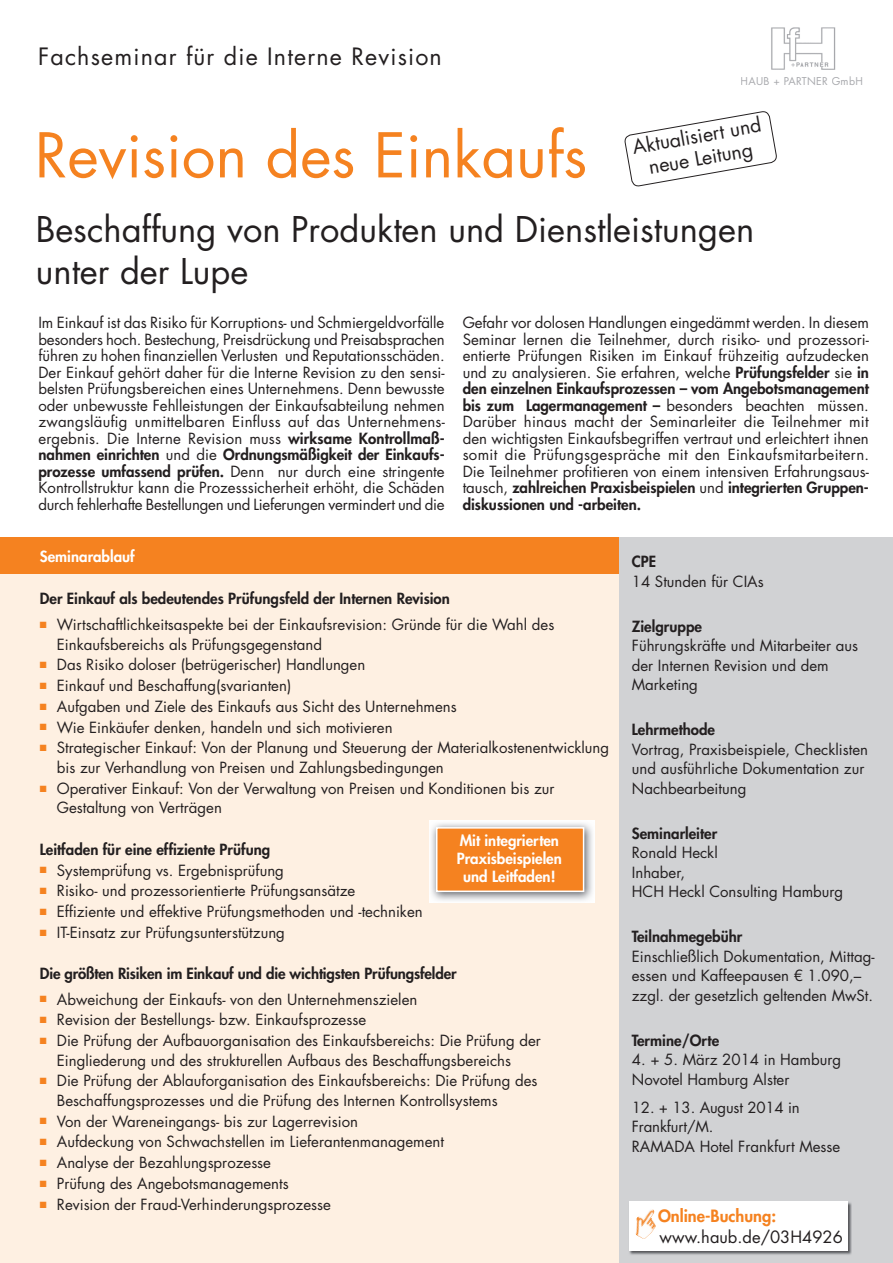
<style>
.page{position:relative;width:893px;height:1263px;background:#fff}
.page>*{position:absolute;margin:0;border:0;box-sizing:border-box;transform-origin:0 0}
.t1{font:60px "Futura Std";color:#f58220}
.t2{font:34.5px/41.4px "Futura Std";color:#231f20}
.t3{font:23.25px "Futura Std";letter-spacing:.05em;color:#231f20}
.t4{font:19.5px/22.5px "Futura Std";color:#231f20;text-align:center}
.t5{font:16.5px "Futura Std";color:#231f20}
.t6{font:800 16.5px "Futura Std";color:#f58220}
.t7{font:15px/16.5px "Futura Std";color:#231f20}
.t8{font:800 15px "Futura Std";color:#231f20}
.t9{font:800 15px/18px "Futura Std";color:#fff;text-align:center}
.t10{font:10.5px "Futura Std";letter-spacing:.03em;color:#a8a9ad}
.s1{font-weight:800}
.s2{color:#f58220}
</style>
<div class="page">
<img style="left:771px;top:27px;width:65px;height:43px">
<div style="left:0;top:573px;width:628px;height:690px;background:#fef0e2"></div>
<div style="left:0;top:537px;width:634px;height:37px;background:#f58220"></div>
<div style="left:619px;top:537px;width:274px;height:726px;background:#d1d2d4"></div>
<img style="left:429px;top:820px;width:166px;height:82px">
<div style="left:436px;top:827px;width:148px;height:65px;background:#f58220;border:2px solid #fff"></div>
<svg style="left:624px;top:111px;width:153px;height:76px"></svg>
<img style="left:629px;top:1202px;width:223px;height:53px">
<div style="left:629px;top:1202px;width:218px;height:49px;background:#fff"></div>
<img style="left:635px;top:1210px;width:16px;height:27px">
<h3 class="t3" style="left:38px;top:41px;width:405px">Fachseminar für die Interne Revision</h3>
<h1 class="t1" style="left:35px;top:117px;width:554px">Revision des Einkaufs</h1>
<p class="t10" style="left:740px;top:75px;width:124px">HAUB + PARTNER GmbH</p>
<h3 class="t4" style="left:631px;top:136px;width:132px;rotate:-10deg">Aktualisiert und neue Leitung</h3>
<h2 class="t2" style="left:36px;top:209px;width:720px">Beschaffung von Produkten und Dienstleistungen unter der Lupe</h2>
<p class="t7" style="left:38px;top:315px;width:408px;text-align:justify">Im Einkauf ist das Risiko für Korruptions- und Schmiergeldvorfälle besonders hoch. Bestechung, Preisdrückung und Preisabsprachen führen zu hohen finanziellen Verlusten und Reputationsschäden.<br>Der Einkauf gehört daher für die Interne Revision zu den sensi&shy;belsten Prüfungsbereichen eines Unternehmens. Denn bewusste oder unbewusste Fehlleistungen der Einkaufsabteilung nehmen zwangsläufig unmittelbaren Einfluss auf das Unternehmens&shy;ergebnis. Die Interne Revision muss <span class="s1">wirksame Kontrollmaß&shy;nahmen einrichten</span> und die <span class="s1">Ordnungsmäßigkeit der einkaufs&shy;prozesse umfassend prüfen.</span> Denn nur durch eine stringente Kontrollstruktur kann die Prozesssicherheit erhöht, die Schäden durch fehlerhafte Bestellungen und Lieferungen vermindert und die</p>
<p class="t7" style="left:463px;top:315px;width:408px;text-align:justify">Gefahr vor dolosen Handlungen eingedämmt werden. In diesem Seminar lernen die Teilnehmer, durch risiko- und prozessori&shy;entierte Prüfungen Risiken im Einkauf frühzeitig aufzudecken und zu analysieren. Sie erfahren, welche <span class="s1">Prüfungsfelder</span> sie <span class="s1">in den einzelnen einkaufsprozessen – vom Angebotsmanagement bis zum Lagermanagement –</span> besonders beachten müssen.<br>Darüber hinaus macht der Seminarleiter die Teilnehmer mit den wichtigsten Einkaufsbegriffen vertraut und erleichtert ihnen somit die Prüfungsgespräche mit den Einkaufsmitarbeitern.<br>Die Teilnehmer profitieren von einem intensiven Erfahrungsaus&shy;tausch, <span class="s1">zahlreichen Praxisbeispielen</span> und <span class="s1">integrierten Gruppen&shy;diskussionen und -arbeiten.</span></p>
<p class="t9" style="left:40px;top:547px;width:96px">Seminarablauf</p>
<p class="t8" style="left:40px;top:588px;width:412px">Der einkauf als bedeutendes Prüfungsfeld der Internen Revision</p>
<p class="t7" style="left:57px;top:615px;width:499px;line-height:19.5px;text-indent:-17px"><span class="s2">■</span> Wirtschaftlichkeitsaspekte bei der Einkaufsrevision: Gründe für die Wahl des<br>Einkaufsbereichs als Prüfungsgegenstand</p>
<p class="t7" style="left:40px;top:657px;width:327px"><span class="s2">■</span> Das Risiko doloser (betrügerischer) Handlungen</p>
<p class="t7" style="left:40px;top:677px;width:253px"><span class="s2">■</span> Einkauf und Beschaffung(svarianten)</p>
<p class="t7" style="left:40px;top:698px;width:418px"><span class="s2">■</span> Aufgaben und Ziele des Einkaufs aus Sicht des Unternehmens</p>
<p class="t7" style="left:40px;top:719px;width:354px"><span class="s2">■</span> Wie Einkäufer denken, handeln und sich motivieren</p>
<p class="t7" style="left:57px;top:738px;width:554px;line-height:19.5px;text-indent:-17px"><span class="s2">■</span> Strategischer Einkauf: Von der Planung und Steuerung der Materialkostenentwicklung bis zur Verhandlung von Preisen und Zahlungsbedingungen</p>
<p class="t7" style="left:57px;top:779px;width:499px;line-height:19.5px;text-indent:-17px"><span class="s2">■</span> Operativer Einkauf: Von der Verwaltung von Preisen und Konditionen bis zur<br>Gestaltung von Verträgen</p>
<p class="t8" style="left:40px;top:840px;width:232px">Leitfaden für eine effiziente Prüfung</p>
<p class="t7" style="left:40px;top:862px;width:246px"><span class="s2">■</span> Systemprüfung vs. Ergebnisprüfung</p>
<p class="t7" style="left:40px;top:883px;width:317px"><span class="s2">■</span> Risiko- und prozessorientierte Prüfungsansätze</p>
<p class="t7" style="left:40px;top:903px;width:384px"><span class="s2">■</span> Effiziente und effektive Prüfungsmethoden und -techniken</p>
<p class="t7" style="left:40px;top:924px;width:247px"><span class="s2">■</span> IT-Einsatz zur Prüfungsunterstützung</p>
<p class="t8" style="left:40px;top:964px;width:418px">Die größten Risiken im einkauf und die wichtigsten Prüfungsfelder</p>
<p class="t7" style="left:40px;top:991px;width:379px"><span class="s2">■</span> Abweichung der Einkaufs- von den Unternehmenszielen</p>
<p class="t7" style="left:40px;top:1012px;width:328px"><span class="s2">■</span> Revision der Bestellungs- bzw. Einkaufsprozesse</p>
<p class="t7" style="left:57px;top:1031px;width:486px;line-height:19.5px;text-indent:-17px"><span class="s2">■</span> Die Prüfung der Aufbauorganisation des Einkaufsbereichs: Die Prüfung der<br>Eingliederung und des strukturellen Aufbaus des Beschaffungsbereichs</p>
<p class="t7" style="left:57px;top:1071px;width:482px;line-height:19.5px;text-indent:-17px"><span class="s2">■</span> Die Prüfung der Ablauforganisation des Einkaufsbereichs: Die Prüfung des<br>Beschaffungsprozesses und die Prüfung des Internen Kontrollsystems</p>
<p class="t7" style="left:40px;top:1113px;width:320px"><span class="s2">■</span> Von der Wareneingangs- bis zur Lagerrevision</p>
<p class="t7" style="left:40px;top:1134px;width:406px"><span class="s2">■</span> Aufdeckung von Schwachstellen im Lieferantenmanagement</p>
<p class="t7" style="left:40px;top:1154px;width:233px"><span class="s2">■</span> Analyse der Bezahlungsprozesse</p>
<p class="t7" style="left:40px;top:1175px;width:250px"><span class="s2">■</span> Prüfung des Angebotsmanagements</p>
<p class="t7" style="left:40px;top:1196px;width:293px"><span class="s2">■</span> Revision der Fraud-Verhinderungsprozesse</p>
<p class="t8" style="left:632px;top:552px;width:26px">CPe</p>
<p class="t7" style="left:632px;top:573px;width:133px">14 Stunden für CIAs</p>
<p class="t8" style="left:632px;top:617px;width:72px">Zielgruppe</p>
<p class="t7" style="left:632px;top:636px;width:228px;line-height:19.5px">Führungskräfte und Mitarbeiter aus der Internen Revision und dem<br>Marketing</p>
<p class="t8" style="left:632px;top:720px;width:85px">Lehrmethode</p>
<p class="t7" style="left:632px;top:740px;width:238px;line-height:19.5px">Vortrag, Praxisbeispiele, Checklisten und ausführliche Dokumentation zur<br>Nachbearbeitung</p>
<p class="t8" style="left:632px;top:824px;width:87px">Seminarleiter</p>
<p class="t7" style="left:632px;top:843px;width:213px;line-height:19.5px">Ronald Heckl<br>Inhaber,<br>HCH Heckl Consulting Hamburg</p>
<p class="t8" style="left:632px;top:927px;width:112px">Teilnahmegebühr</p>
<p class="t7" style="left:632px;top:947px;width:244px;line-height:19.5px">Einschließlich Dokumentation, Mittag&shy;essen und Kaffeepausen € 1.090,– zzgl. der gesetzlich geltenden MwSt.</p>
<p class="t8" style="left:632px;top:1031px;width:89px">Termine/Orte</p>
<p class="t7" style="left:632px;top:1050px;width:211px;line-height:19.5px">4. + 5. März 2014 in Hamburg<br>Novotel Hamburg Alster</p>
<p class="t7" style="left:632px;top:1098px;width:210px;line-height:19.5px">12. + 13. August 2014 in<br>Frankfurt/M.<br>RAMADA Hotel Frankfurt Messe</p>
<p class="t9" style="left:457px;top:831px;width:106px">Mit integrierten<br>Praxisbeispielen und Leitfaden!</p>
<p class="t6" style="left:658px;top:1205px;width:120px">Online-buchung:</p>
<p class="t5" style="left:660px;top:1226px;width:185px">www.haub.de/03H4926</p>
</div>
